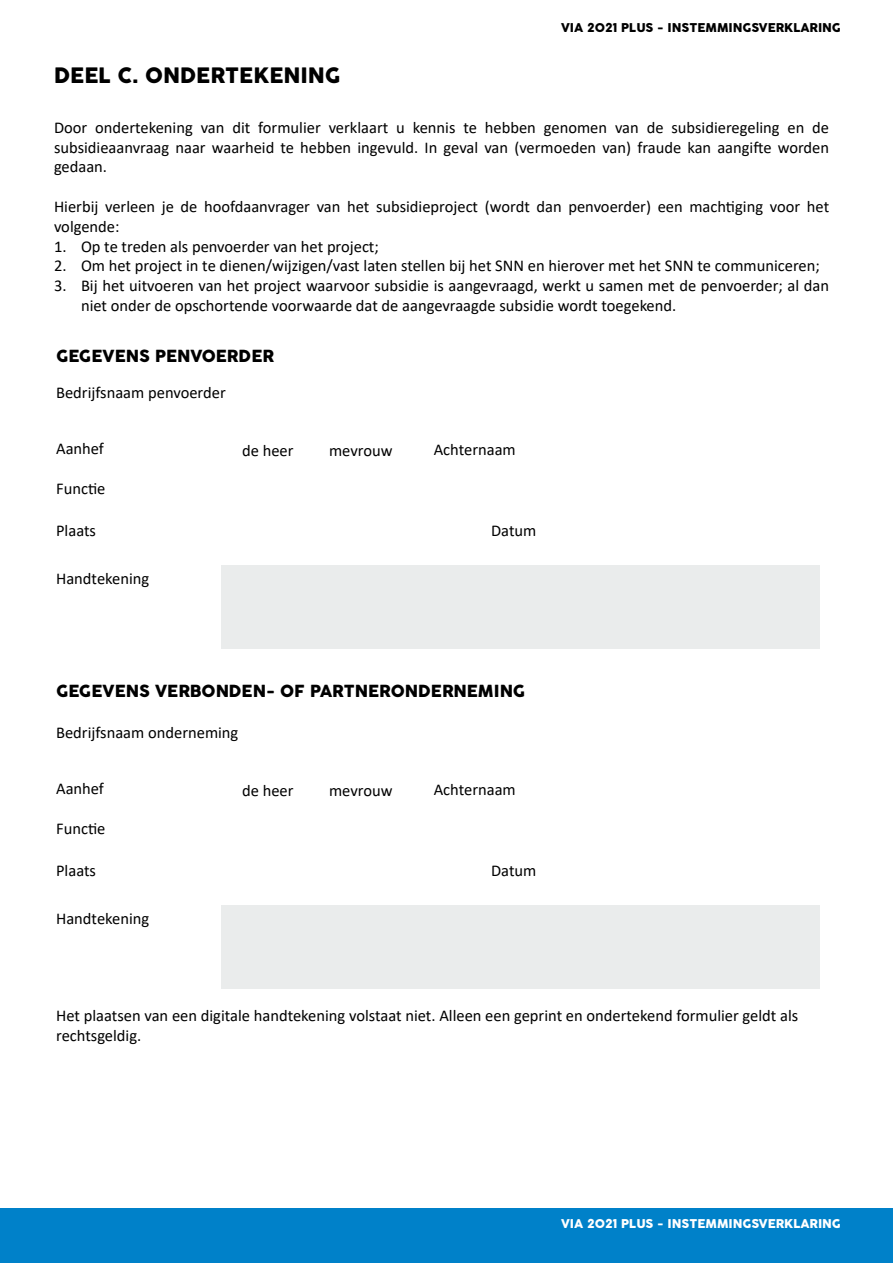
<style>
.page{position:relative;width:893px;height:1263px;background:#fff}
.page>*{position:absolute;margin:0;border:0;box-sizing:border-box;transform-origin:0 0}
.t1{font:21px "Cocogoose Pro";color:#000}
.Paragraaf{font:16.5px/19.8px "Calibri";color:#000}
.t2{font:16.5px "Cocogoose Pro";color:#000}
.t3{font:12px "Cocogoose Pro";color:#000}
.t4{font:12px "Cocogoose Pro";color:#fff}
</style>
<div class="page">
<div style="left:0;top:1209px;width:893px;height:54px;background:#0081c9"></div>
<div style="left:222px;top:565px;width:598px;height:83px;background:#eaecec"></div>
<div style="left:222px;top:905px;width:598px;height:84px;background:#eaecec"></div>
<p class="t1" style="left:54px;top:61px;width:288px">DEEL C. ONDERTEKENING</p>
<p class="t3" style="left:561px;top:19px;width:281px">VIA 2021 PLUS - INSTEMMINGSVERKLARING</p>
<p class="Paragraaf" style="left:54px;top:117px;width:777px;text-align:justify">Door ondertekening van dit formulier verklaart u kennis te hebben genomen van de subsidieregeling en de subsidieaanvraag naar waarheid te hebben ingevuld. In geval van (vermoeden van) fraude kan aangifte worden gedaan.</p>
<p class="Paragraaf" style="left:54px;top:196px;width:777px">Hierbij verleen je de hoofdaanvrager van het subsidieproject (wordt dan penvoerder) een machtiging voor het volgende:</p>
<p class="Paragraaf" style="left:54px;top:236px;width:326px">1. Op te treden als penvoerder van het project;</p>
<p class="Paragraaf" style="left:54px;top:256px;width:767px">2. Om het project in te dienen/wijzigen/vast laten stellen bij het SNN en hierover met het SNN te communiceren;</p>
<p class="Paragraaf" style="left:81px;top:275px;width:750px;text-indent:-27px">3. Bij het uitvoeren van het project waarvoor subsidie is aangevraagd, werkt u samen met de penvoerder; al dan niet onder de opschortende voorwaarde dat de aangevraagde subsidie wordt toegekend.</p>
<h3 class="t2" style="left:56px;top:345px;width:219px">GEGEVENS PENVOERDER</h3>
<p class="Paragraaf" style="left:56px;top:382px;width:171px">Bedrijfsnaam penvoerder</p>
<p class="Paragraaf" style="left:56px;top:438px;width:49px">Aanhef</p>
<p class="Paragraaf" style="left:56px;top:478px;width:51px">Functie</p>
<p class="Paragraaf" style="left:56px;top:520px;width:41px">Plaats</p>
<p class="Paragraaf" style="left:56px;top:568px;width:95px">Handtekening</p>
<p class="Paragraaf" style="left:242px;top:440px;width:53px">de heer</p>
<p class="Paragraaf" style="left:329px;top:440px;width:65px">mevrouw</p>
<p class="Paragraaf" style="left:434px;top:439px;width:84px">Achternaam</p>
<p class="Paragraaf" style="left:491px;top:520px;width:47px">Datum</p>
<h3 class="t2" style="left:56px;top:680px;width:471px">GEGEVENS VERBONDEN- OF PARTNERONDERNEMING</h3>
<p class="Paragraaf" style="left:56px;top:722px;width:184px">Bedrijfsnaam onderneming</p>
<p class="Paragraaf" style="left:56px;top:778px;width:49px">Aanhef</p>
<p class="Paragraaf" style="left:56px;top:818px;width:51px">Functie</p>
<p class="Paragraaf" style="left:56px;top:860px;width:41px">Plaats</p>
<p class="Paragraaf" style="left:56px;top:908px;width:95px">Handtekening</p>
<p class="Paragraaf" style="left:242px;top:780px;width:53px">de heer</p>
<p class="Paragraaf" style="left:329px;top:780px;width:65px">mevrouw</p>
<p class="Paragraaf" style="left:434px;top:779px;width:84px">Achternaam</p>
<p class="Paragraaf" style="left:491px;top:860px;width:47px">Datum</p>
<p class="Paragraaf" style="left:56px;top:1005px;width:744px">Het plaatsen van een digitale handtekening volstaat niet. Alleen een geprint en ondertekend formulier geldt als rechtsgeldig.</p>
<p class="t4" style="left:561px;top:1216px;width:281px">VIA 2021 PLUS - INSTEMMINGSVERKLARING</p>
</div>
